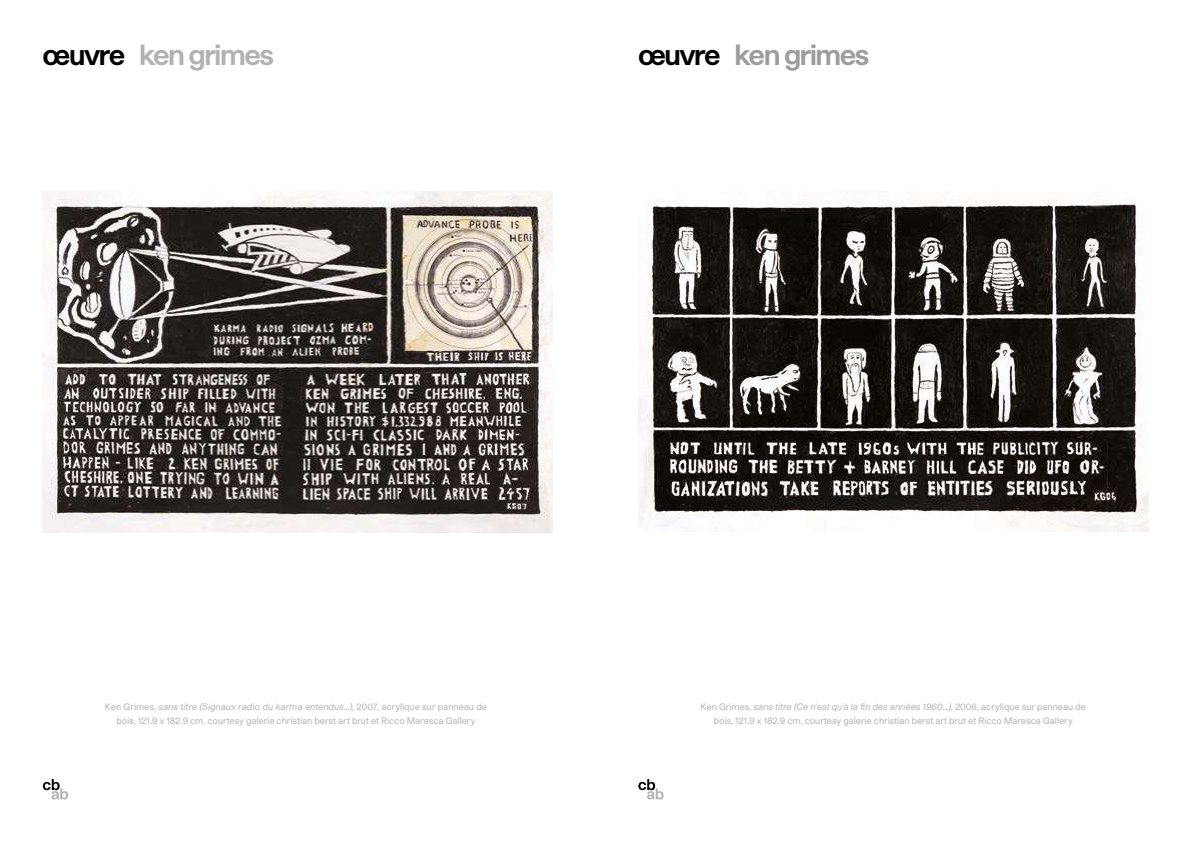
<style>
.page{position:relative;width:1191px;height:842px;background:#fff}
.page>*{position:absolute;margin:0;border:0;box-sizing:border-box;transform-origin:0 0}
.t1{font:700 28px "Studio Pro GCB";letter-spacing:-.05em;color:#b3b2b2}
.t2{font:700 28px "Studio Pro GCB";letter-spacing:-.05em;color:#9d9d9c}
.t3{font:9px/14.4px "Studio Pro GCB";letter-spacing:-.01em;color:#b3b2b2;text-align:center}
.s1{color:#000}
.s2{font-style:italic}
</style>
<div class="page">
<svg style="left:43px;top:779px;width:25px;height:20px"></svg>
<svg style="left:638px;top:779px;width:25px;height:20px"></svg>
<img style="left:638px;top:191px;width:510px;height:341px">
<img style="left:43px;top:191px;width:510px;height:342px">
<h1 class="t1" style="left:43px;top:35px;width:233px"><span class="s1">œuvre</span> ken grimes</h1>
<h1 class="t2" style="left:638px;top:35px;width:233px"><span class="s1">œuvre</span> ken grimes</h1>
<p class="t3" style="left:105px;top:699px;width:383px">Ken Grimes, <span class="s2">sans titre (Signaux radio du karma entendus...)</span>, 2007, acrylique sur panneau de bois, 121.9 x 182.9 cm, courtesy galerie christian berst art brut et Ricco Maresca Gallery</p>
<p class="t3" style="left:700px;top:699px;width:387px">Ken Grimes, <span class="s2">sans titre (Ce n'est qu'à la fin des années 1960...),</span> 2006, acrylique sur panneau de bois, 121.9 x 182.9 cm, courtesy galerie christian berst art brut et Ricco Maresca Gallery</p>
</div>
